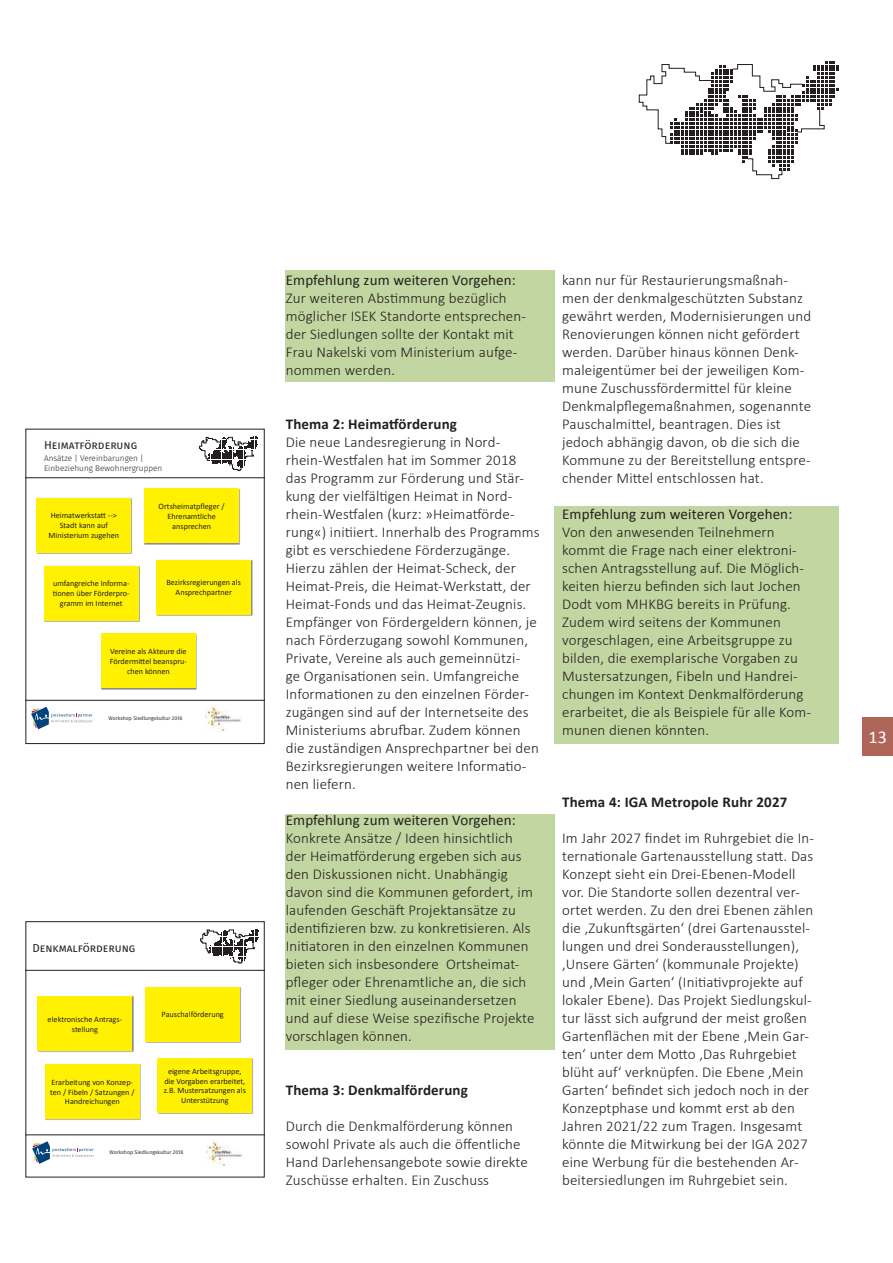
<style>
.page{position:relative;width:893px;height:1263px;background:#fff}
.page>*{position:absolute;margin:0;border:0;box-sizing:border-box;transform-origin:0 0}
.t1{font:18px "Calibri";color:#fff}
.t2{font:300 15px/18px "Calibri";letter-spacing:.01em;color:#231f20}
.t3{font:15px "Calibri";letter-spacing:.005em;color:#231f20}
.t4{font:700 15px "Calibri";letter-spacing:.01em;color:#231f20}
.t5{font:11.55px "Fira Sans";color:#231f20}
.t6{font:8.25px/9.9px "Calibri";color:#231f20;text-align:center}
.t7{font:300 8.25px/9.9px "Fira Sans";color:#231f20}
.t8{font:5.25px "Fira Sans";color:#231f20}
</style>
<div class="page">
<div style="left:286px;top:270px;width:269px;height:111px;background:#c2d6a1"></div>
<div style="left:555px;top:506px;width:284px;height:238px;background:#c2d6a1"></div>
<div style="left:286px;top:814px;width:269px;height:235px;background:#c2d6a1"></div>
<svg style="left:639px;top:61px;width:199px;height:118px"></svg>
<div style="left:862px;top:717px;width:31px;height:39px;background:#af6658"></div>
<hr style="left:26px;top:477px;width:238px;height:1px;background:#231f20">
<svg style="left:199px;top:436px;width:59px;height:35px"></svg>
<hr style="left:26px;top:700px;width:238px;height:1px;background:#231f20">
<img style="left:205px;top:705px;width:36px;height:26px">
<svg style="left:31px;top:706px;width:62px;height:24px"></svg>
<div style="left:36px;top:498px;width:97px;height:56px;background:#231f20;opacity:.52"></div>
<div style="left:37px;top:498px;width:94px;height:54px;background:#fff101"></div>
<div style="left:144px;top:488px;width:96px;height:57px;background:#8e8c8d"></div>
<div style="left:144px;top:489px;width:95px;height:54px;background:#fff101"></div>
<div style="left:44px;top:565px;width:96px;height:57px;background:#fff101"></div>
<div style="left:156px;top:559px;width:96px;height:57px;background:#fff101"></div>
<div style="left:101px;top:633px;width:96px;height:57px;background:#8e8c8d"></div>
<div style="left:101px;top:634px;width:95px;height:54px;background:#fff101"></div>
<hr style="left:26px;top:970px;width:238px;height:1px;background:#231f20">
<svg style="left:200px;top:929px;width:59px;height:34px"></svg>
<hr style="left:26px;top:1134px;width:238px;height:1px;background:#231f20">
<img style="left:206px;top:1139px;width:36px;height:27px">
<svg style="left:32px;top:1141px;width:62px;height:23px"></svg>
<div style="left:38px;top:996px;width:96px;height:56px;background:#8d8b8c"></div>
<div style="left:38px;top:996px;width:94px;height:55px;background:#fff101"></div>
<div style="left:145px;top:987px;width:96px;height:56px;background:#fff101"></div>
<div style="left:45px;top:1064px;width:96px;height:56px;background:#231f20;opacity:.52"></div>
<div style="left:45px;top:1064px;width:95px;height:55px;background:#fff101"></div>
<div style="left:157px;top:1058px;width:97px;height:56px;background:#b3b1b2"></div>
<div style="left:158px;top:1058px;width:94px;height:55px;background:#fff101"></div>
<p class="t5" style="left:44px;top:436px;width:95px">Heimatförderung</p>
<p class="t7" style="left:44px;top:453px;width:120px">Ansätze | Vereinbarungen |<br>Einbeziehung Bewohnergruppen</p>
<p class="t6" style="left:49px;top:511px;width:72px">Heimatwerkstatt --&gt;<br>Stadt kann auf<br>Ministerium zugehen</p>
<p class="t6" style="left:159px;top:501px;width:68px">Ortsheimatpfleger /<br>Ehrenamtliche ansprechen</p>
<p class="t6" style="left:53px;top:579px;width:78px">umfangreiche Informa&shy;tionen über Förderpro&shy;gramm im Internet</p>
<p class="t6" style="left:167px;top:577px;width:76px">Bezirksregierungen als<br>Ansprechpartner</p>
<p class="t6" style="left:110px;top:646px;width:79px">Vereine als Akteure die<br>Fördermittel beanspru&shy;chen können</p>
<p class="t8" style="left:109px;top:714px;width:75px">Workshop Siedlungskultur 2018</p>
<p class="t5" style="left:32px;top:939px;width:105px">Denkmalförderung</p>
<p class="t6" style="left:48px;top:1014px;width:76px">elektronische Antrags&shy;stellung</p>
<p class="t6" style="left:162px;top:1010px;width:64px">Pauschalförderung</p>
<p class="t6" style="left:50px;top:1077px;width:86px">Erarbeitung von Konzep&shy;ten / Fibeln / Satzungen /<br>Handreichungen</p>
<p class="t6" style="left:164px;top:1066px;width:84px">eigene Arbeitsgruppe, die Vorgaben erarbeitet, z.B. Mustersatzungen als<br>Unterstützung</p>
<p class="t8" style="left:110px;top:1148px;width:75px">Workshop Siedlungskultur 2018</p>
<p class="t3" style="left:286px;top:271px;width:232px">Empfehlung zum weiteren Vorgehen:</p>
<p class="t2" style="left:286px;top:288px;width:242px">Zur weiteren Abstimmung bezüglich möglicher ISEK Standorte entsprechen&shy;der Siedlungen sollte der Kontakt mit Frau Nakelski vom Ministerium aufge&shy;nommen werden.</p>
<p class="t4" style="left:286px;top:414px;width:173px">Thema 2: Heimatförderung</p>
<p class="t2" style="left:286px;top:432px;width:255px">Die neue Landesregierung in Nord&shy;rhein-Westfalen hat im Sommer 2018 das Programm zur Förderung und Stär&shy;kung der vielfältigen Heimat in Nord&shy;rhein-Westfalen (kurz: »Heimatförde&shy;rung«) initiiert. Innerhalb des Programms gibt es verschiedene Förderzugänge.<br>Hierzu zählen der Heimat-Scheck, der Heimat-Preis, die Heimat-Werkstatt, der Heimat-Fonds und das Heimat-Zeugnis.<br>Empfänger von Fördergeldern können, je nach Förderzugang sowohl Kommunen, Private, Vereine als auch gemeinnützi-<br>ge Organisationen sein. Umfangreiche Informationen zu den einzelnen Förder&shy;zugängen sind auf der Internetseite des Ministeriums abrufbar. Zudem können die zuständigen Ansprechpartner bei den Bezirksregierungen weitere Informatio&shy;nen liefern.</p>
<p class="t3" style="left:286px;top:811px;width:232px">Empfehlung zum weiteren Vorgehen:</p>
<p class="t2" style="left:286px;top:828px;width:250px">Konkrete Ansätze / Ideen hinsichtlich der Heimatförderung ergeben sich aus den Diskussionen nicht. Unabhängig davon sind die Kommunen gefordert, im laufenden Geschäft Projektansätze zu identifizieren bzw. zu konkretisieren. Als Initiatoren in den einzelnen Kommunen bieten sich insbesondere Ortsheimat&shy;pfleger oder Ehrenamtliche an, die sich mit einer Siedlung auseinandersetzen und auf diese Weise spezifische Projekte vorschlagen können.</p>
<p class="t4" style="left:286px;top:1080px;width:184px">Thema 3: Denkmalförderung</p>
<p class="t2" style="left:286px;top:1116px;width:244px">Durch die Denkmalförderung können sowohl Private als auch die öffentliche Hand Darlehensangebote sowie direkte Zuschüsse erhalten. Ein Zuschuss</p>
<p class="t2" style="left:562px;top:270px;width:251px">kann nur für Restaurierungsmaßnah&shy;men der denkmalgeschützten Substanz gewährt werden, Modernisierungen und Renovierungen können nicht gefördert werden. Darüber hinaus können Denk&shy;maleigentümer bei der jeweiligen Kom&shy;mune Zuschussfördermittel für kleine Denkmalpflegemaßnahmen, sogenannte Pauschalmittel, beantragen. Dies ist jedoch abhängig davon, ob die sich die Kommune zu der Bereitstellung entspre&shy;chender Mittel entschlossen hat.</p>
<p class="t3" style="left:562px;top:505px;width:232px">Empfehlung zum weiteren Vorgehen:</p>
<p class="t2" style="left:562px;top:522px;width:250px">Von den anwesenden Teilnehmern kommt die Frage nach einer elektroni&shy;schen Antragsstellung auf. Die Möglich&shy;keiten hierzu befinden sich laut Jochen Dodt vom MHKBG bereits in Prüfung.<br>Zudem wird seitens der Kommunen vorgeschlagen, eine Arbeitsgruppe zu bilden, die exemplarische Vorgaben zu Mustersatzungen, Fibeln und Handrei&shy;chungen im Kontext Denkmalförderung erarbeitet, die als Beispiele für alle Kom&shy;munen dienen könnten.</p>
<p class="t4" style="left:562px;top:792px;width:227px">Thema 4: IGA Metropole Ruhr 2027</p>
<p class="t2" style="left:562px;top:828px;width:253px">Im Jahr 2027 findet im Ruhrgebiet die In&shy;ternationale Gartenausstellung statt. Das Konzept sieht ein Drei-Ebenen-Modell vor. Die Standorte sollen dezentral ver&shy;ortet werden. Zu den drei Ebenen zählen die ‚Zukunftsgärten‘ (drei Gartenausstel&shy;lungen und drei Sonderausstellungen), ‚Unsere Gärten‘ (kommunale Projekte) und ‚Mein Garten‘ (Initiativprojekte auf lokaler Ebene). Das Projekt Siedlungskul&shy;tur lässt sich aufgrund der meist großen Gartenflächen mit der Ebene ‚Mein Gar&shy;ten‘ unter dem Motto ‚Das Ruhrgebiet blüht auf‘ verknüpfen. Die Ebene ‚Mein Garten‘ befindet sich jedoch noch in der Konzeptphase und kommt erst ab den Jahren 2021/22 zum Tragen. Insgesamt könnte die Mitwirkung bei der IGA 2027 eine Werbung für die bestehenden Ar&shy;beitersiedlungen im Ruhrgebiet sein.</p>
<p class="t1" style="left:868px;top:726px;width:20px">13</p>
</div>
